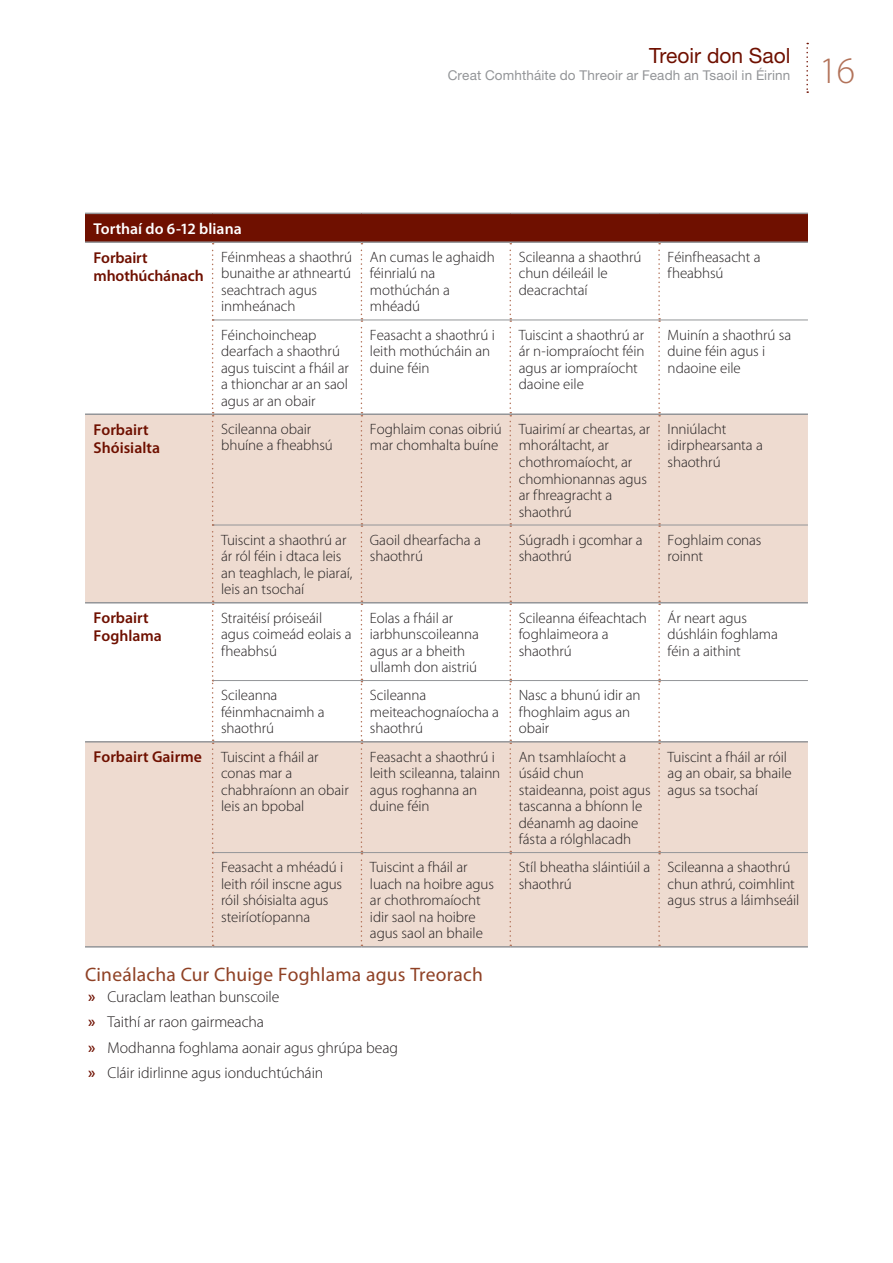
<style>
.page{position:relative;width:893px;height:1263px;background:#fff}
.page>*{position:absolute;margin:0;border:0;box-sizing:border-box;transform-origin:0 0}
.t1{font:300 37.5px "Myriad Pro";color:#b27259}
.t2{font:21px "Helvetica Neue";letter-spacing:-.005em;color:#6f1000}
.t3{font:19.5px "Myriad Pro";letter-spacing:.01em;color:#8f4125}
.t4{font:300 15.75px/25.2px "Myriad Pro";letter-spacing:-.01em;color:#231f20}
.t5{font:600 15.75px/18px "Myriad Pro";color:#6f1000}
.t6{font:600 15.75px "Myriad Pro";color:#fff}
.t7{font:300 15px/16.5px "Myriad Pro";letter-spacing:-.005em;color:#231f20}
.t8{font:13.5px "Helvetica Neue";letter-spacing:.01em;color:#939598}
.s1{font-weight:600;font-size:15.75px;color:#6f1000}
.s2{font-weight:600;font-size:16.5px;color:#6f1000}
</style>
<div class="page">
<svg style="left:806px;top:43px;width:2px;height:50px"></svg>
<div style="left:85px;top:213px;width:723px;height:29px;background:#6f1000"></div>
<svg style="left:85px;top:415px;width:723px;height:531px;fill:#eedbd0"></svg>
<svg style="left:212px;top:243px;width:2px;height:703px"></svg>
<svg style="left:361px;top:243px;width:1px;height:703px"></svg>
<svg style="left:509px;top:243px;width:2px;height:703px"></svg>
<svg style="left:658px;top:243px;width:2px;height:703px"></svg>
<hr style="left:213px;top:320px;width:148px;height:1px;background:#939598">
<hr style="left:361px;top:320px;width:149px;height:1px;background:#939598">
<hr style="left:510px;top:320px;width:149px;height:1px;background:#939598">
<hr style="left:659px;top:320px;width:149px;height:1px;background:#939598">
<hr style="left:213px;top:525px;width:148px;height:1px;background:#939598">
<hr style="left:361px;top:525px;width:149px;height:1px;background:#939598">
<hr style="left:510px;top:525px;width:149px;height:1px;background:#939598">
<hr style="left:659px;top:525px;width:149px;height:1px;background:#939598">
<hr style="left:213px;top:680px;width:148px;height:1px;background:#939598">
<hr style="left:361px;top:680px;width:149px;height:1px;background:#939598">
<hr style="left:510px;top:680px;width:149px;height:1px;background:#939598">
<hr style="left:659px;top:680px;width:149px;height:1px;background:#939598">
<hr style="left:213px;top:852px;width:148px;height:1px;background:#939598">
<hr style="left:361px;top:852px;width:149px;height:1px;background:#939598">
<hr style="left:510px;top:852px;width:149px;height:1px;background:#939598">
<hr style="left:659px;top:852px;width:149px;height:1px;background:#939598">
<hr style="left:85px;top:213px;width:128px;height:1px;background:#939598">
<hr style="left:213px;top:213px;width:148px;height:1px;background:#939598">
<hr style="left:361px;top:213px;width:149px;height:1px;background:#939598">
<hr style="left:510px;top:213px;width:149px;height:1px;background:#939598">
<hr style="left:659px;top:213px;width:149px;height:1px;background:#939598">
<hr style="left:85px;top:241px;width:128px;height:2px;background:#939598">
<hr style="left:213px;top:241px;width:148px;height:2px;background:#939598">
<hr style="left:361px;top:241px;width:149px;height:2px;background:#939598">
<hr style="left:510px;top:241px;width:149px;height:2px;background:#939598">
<hr style="left:659px;top:241px;width:149px;height:2px;background:#939598">
<hr style="left:85px;top:413px;width:128px;height:2px;background:#939598">
<hr style="left:213px;top:413px;width:148px;height:2px;background:#939598">
<hr style="left:361px;top:413px;width:149px;height:2px;background:#939598">
<hr style="left:510px;top:413px;width:149px;height:2px;background:#939598">
<hr style="left:659px;top:413px;width:149px;height:2px;background:#939598">
<hr style="left:85px;top:602px;width:128px;height:1px;background:#939598">
<hr style="left:213px;top:602px;width:148px;height:1px;background:#939598">
<hr style="left:361px;top:602px;width:149px;height:1px;background:#939598">
<hr style="left:510px;top:602px;width:149px;height:1px;background:#939598">
<hr style="left:659px;top:602px;width:149px;height:1px;background:#939598">
<hr style="left:85px;top:741px;width:128px;height:1px;background:#939598">
<hr style="left:213px;top:741px;width:148px;height:1px;background:#939598">
<hr style="left:361px;top:741px;width:149px;height:1px;background:#939598">
<hr style="left:510px;top:741px;width:149px;height:1px;background:#939598">
<hr style="left:659px;top:741px;width:149px;height:1px;background:#939598">
<hr style="left:85px;top:946px;width:128px;height:1px;background:#939598">
<hr style="left:213px;top:946px;width:148px;height:1px;background:#939598">
<hr style="left:361px;top:946px;width:149px;height:1px;background:#939598">
<hr style="left:510px;top:946px;width:149px;height:1px;background:#939598">
<hr style="left:659px;top:946px;width:149px;height:1px;background:#939598">
<h2 class="t2" style="left:649px;top:43px;width:143px">Treoir don Saol</h2>
<p class="t8" style="left:448px;top:67px;width:344px">Creat Comhtháite do Threoir ar Feadh an Tsaoil in Éirinn</p>
<h1 class="t1" style="left:819px;top:49px;width:37px">16</h1>
<p class="t6" style="left:94px;top:220px;width:150px">Torthaí do 6-12 bliana</p>
<p class="t5" style="left:94px;top:248px;width:112px">Forbairt mhothúchánach</p>
<p class="t7" style="left:221px;top:249px;width:132px">Féinmheas a shaothrú bunaithe ar athneartú seachtrach agus inmheánach</p>
<p class="t7" style="left:370px;top:249px;width:126px">An cumas le aghaidh féinrialú na mothúchán a mhéadú</p>
<p class="t7" style="left:519px;top:249px;width:124px">Scileanna a shaothrú chun déileáil le deacrachtaí</p>
<p class="t7" style="left:668px;top:249px;width:94px">Féinfheasacht a fheabhsú</p>
<p class="t7" style="left:221px;top:327px;width:129px">Féinchoincheap dearfach a shaothrú agus tuiscint a fháil ar a thionchar ar an saol agus ar an obair</p>
<p class="t7" style="left:370px;top:327px;width:126px">Feasacht a shaothrú i leith mothúcháin an duine féin</p>
<p class="t7" style="left:519px;top:327px;width:127px">Tuiscint a shaothrú ar ár n-iompraíocht féin agus ar iompraíocht daoine eile</p>
<p class="t7" style="left:668px;top:327px;width:125px">Muinín a shaothrú sa duine féin agus i ndaoine eile</p>
<p class="t5" style="left:94px;top:420px;width:68px">Forbairt<br>Shóisialta</p>
<p class="t7" style="left:221px;top:421px;width:113px">Scileanna obair bhuíne a fheabhsú</p>
<p class="t7" style="left:370px;top:421px;width:133px">Foghlaim conas oibriú mar chomhalta buíne</p>
<p class="t7" style="left:519px;top:421px;width:133px">Tuairimí ar cheartas, ar mhoráltacht, ar chothromaíocht, ar chomhionannas agus ar fhreagracht a shaothrú</p>
<p class="t7" style="left:668px;top:421px;width:97px">Inniúlacht idirphearsanta a shaothrú</p>
<p class="t7" style="left:221px;top:532px;width:133px">Tuiscint a shaothrú ar ár ról féin i dtaca leis an teaghlach, le piaraí, leis an tsochaí</p>
<p class="t7" style="left:370px;top:532px;width:112px">Gaoil dhearfacha a shaothrú</p>
<p class="t7" style="left:519px;top:532px;width:125px">Súgradh i gcomhar a shaothrú</p>
<p class="t7" style="left:668px;top:532px;width:95px">Foghlaim conas roinnt</p>
<p class="t5" style="left:94px;top:609px;width:70px">Forbairt<br>Foghlama</p>
<p class="t7" style="left:221px;top:609px;width:132px">Straitéisí próiseáil agus coimeád eolais a fheabhsú</p>
<p class="t7" style="left:370px;top:609px;width:110px">Eolas a fháil ar iarbhunscoileanna agus ar a bheith ullamh don aistriú</p>
<p class="t7" style="left:519px;top:609px;width:130px">Scileanna éifeachtach foghlaimeora a shaothrú</p>
<p class="t7" style="left:668px;top:609px;width:112px">Ár neart agus dúshláin foghlama féin a aithint</p>
<p class="t7" style="left:221px;top:687px;width:105px">Scileanna féinmhacnaimh a shaothrú</p>
<p class="t7" style="left:370px;top:687px;width:130px">Scileanna meiteachognaíocha a shaothrú</p>
<p class="t7" style="left:519px;top:687px;width:123px">Nasc a bhunú idir an fhoghlaim agus an obair</p>
<p class="t7" style="left:221px;top:748px;width:129px;text-indent:-128px"><span class="s1">Forbairt Gairme</span> Tuiscint a fháil ar conas mar a chabhraíonn an obair leis an bpobal</p>
<p class="t7" style="left:370px;top:748px;width:132px">Feasacht a shaothrú i leith scileanna, talainn agus roghanna an duine féin</p>
<p class="t7" style="left:519px;top:748px;width:133px">An tsamhlaíocht a úsáid chun staideanna, poist agus tascanna a bhíonn le déanamh ag daoine fásta a rólghlacadh</p>
<p class="t7" style="left:668px;top:748px;width:126px">Tuiscint a fháil ar róil ag an obair, sa bhaile agus sa tsochaí</p>
<p class="t7" style="left:221px;top:859px;width:124px">Feasacht a mhéadú i leith róil inscne agus róil shóisialta agus steiríotíopanna</p>
<p class="t7" style="left:370px;top:859px;width:126px">Tuiscint a fháil ar luach na hoibre agus ar chothromaíocht idir saol na hoibre agus saol an bhaile</p>
<p class="t7" style="left:519px;top:859px;width:133px">Stíl bheatha sláintiúil a shaothrú</p>
<p class="t7" style="left:668px;top:859px;width:133px">Scileanna a shaothrú chun athrú, coimhlint agus strus a láimhseáil</p>
<h3 class="t3" style="left:85px;top:964px;width:399px">Cineálacha Cur Chuige Foghlama agus Treorach</h3>
<p class="t4" style="left:88px;top:984px;width:312px"><span class="s2">»</span> Curaclam leathan bunscoile<br><span class="s2">»</span> Taithí ar raon gairmeacha<br><span class="s2">»</span> Modhanna foghlama aonair agus ghrúpa beag <span class="s2">»</span> Cláir idirlinne agus ionduchtúcháin</p>
</div>
